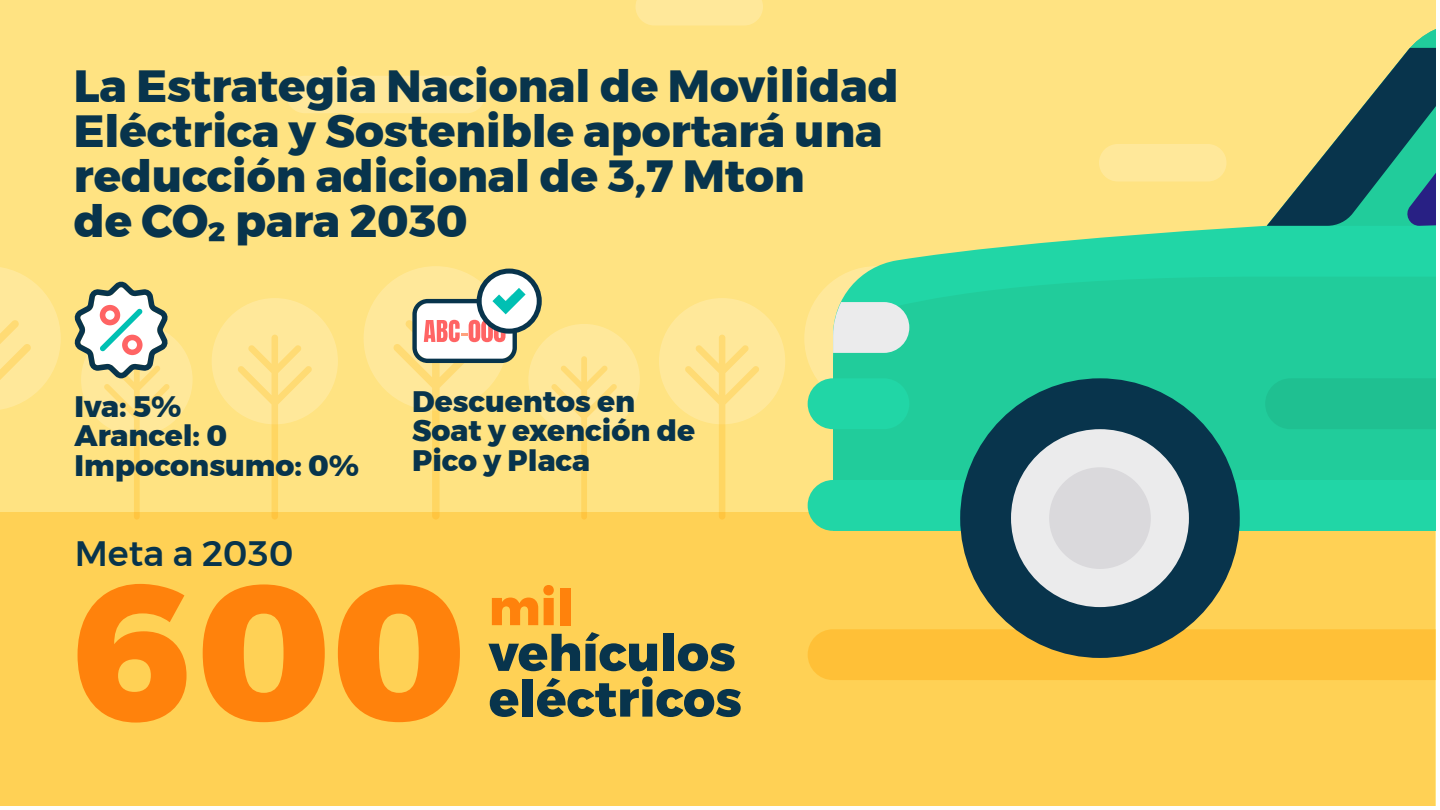
<style>
.page{position:relative;width:1440px;height:810px;background:#fff}
.page>*{position:absolute;margin:0;border:0;box-sizing:border-box;transform-origin:0 0}
.t1{font:800 192.83px "Montserrat";color:#ff820c}
.t2{font:800 50.03px/45.8px "Montserrat";color:#08344c}
.t3{font:800 50.03px "Montserrat";color:#ff820c}
.t4{font:800 45px/45px "Montserrat";color:#08344c}
.t5{font:500 35.17px "Montserrat";color:#08344c}
.t6{font:800 29.55px/29.5px "Montserrat";color:#08344c}
</style>
<div class="page">
<div style="left:0;top:0;width:1436px;height:806px;background:#ffe382"></div>
<div style="left:0;top:512px;width:1436px;height:294px;background:#ffd155"></div>
<div style="left:81px;top:324px;width:112px;height:111px;background:#ffe89a;border-radius:50%"></div>
<div style="left:212px;top:298px;width:126px;height:126px;background:#ffe89a;border-radius:50%"></div>
<div style="left:364px;top:266px;width:144px;height:145px;background:#ffe89a;border-radius:50%"></div>
<div style="left:528px;top:324px;width:112px;height:111px;background:#ffe89a;border-radius:50%"></div>
<div style="left:659px;top:298px;width:126px;height:126px;background:#ffe89a;border-radius:50%"></div>
<svg style="left:0;top:267px;width:61px;height:143px"></svg>
<svg style="left:238px;top:335px;width:74px;height:185px"></svg>
<svg style="left:551px;top:356px;width:66px;height:164px"></svg>
<svg style="left:685px;top:335px;width:74px;height:185px"></svg>
<div style="left:804px;top:266px;width:145px;height:145px;background:#ffe89a;border-radius:50%"></div>
<svg style="left:808px;top:578px;width:628px;height:102px;fill:#ffc037"></svg>
<svg style="left:842px;top:225px;width:594px;height:52px;fill:#21d6a6"></svg>
<svg style="left:834px;top:277px;width:602px;height:150px;background:#22cd9b"></svg>
<svg style="left:808px;top:427px;width:628px;height:104px;background:#3dd49d"></svg>
<svg style="left:1265px;top:308px;width:171px;height:212px;background:#20cb9a"></svg>
<div style="left:808px;top:378px;width:101px;height:51px;background:#21d6a6;border-radius:25px"></div>
<svg style="left:960px;top:378px;width:280px;height:280px;background:#5f847a"></svg>
<div style="left:1049px;top:467px;width:102px;height:102px;background:#dad9dc;border-radius:50%"></div>
<svg style="left:833px;top:302px;width:86px;height:218px"></svg>
<svg style="left:1267px;top:29px;width:169px;height:197px"></svg>
<svg style="left:636px;top:0;width:127px;height:26px;background:#ffe798"></svg>
<div style="left:1099px;top:144px;width:128px;height:38px;background:#ffe89a;border-radius:19px"></div>
<div style="left:286px;top:76px;width:199px;height:37px;background:#ffe89a;border-radius:19px"></div>
<svg style="left:74px;top:281px;width:96px;height:239px"></svg>
<svg style="left:477px;top:269px;width:65px;height:65px"></svg>
<div style="left:482px;top:274px;width:55px;height:55px;background:#fff;border-radius:50%"></div>
<svg style="left:393px;top:288px;width:133px;height:232px"></svg>
<p class="t4" style="left:74px;top:64px;width:826px">La Estrategia Nacional de Movilidad<br>Eléctrica y Sostenible aportará una reducción adicional de 3,7 Mton<br>de CO₂ para 2030</p>
<p class="t6" style="left:74px;top:392px;width:286px">Iva: 5%<br>Arancel: 0<br>Impoconsumo: 0%</p>
<p class="t5" style="left:75px;top:525px;width:220px">Meta a 2030</p>
<p class="t6" style="left:412px;top:387px;width:284px">Descuentos en<br>Soat y exención de<br>Pico y Placa</p>
<h1 class="t1" style="left:75px;top:496px;width:393px">600</h1>
<p class="t3" style="left:489px;top:567px;width:86px">mil</p>
<p class="t2" style="left:489px;top:631px;width:255px">vehículos eléctricos</p>
</div>
